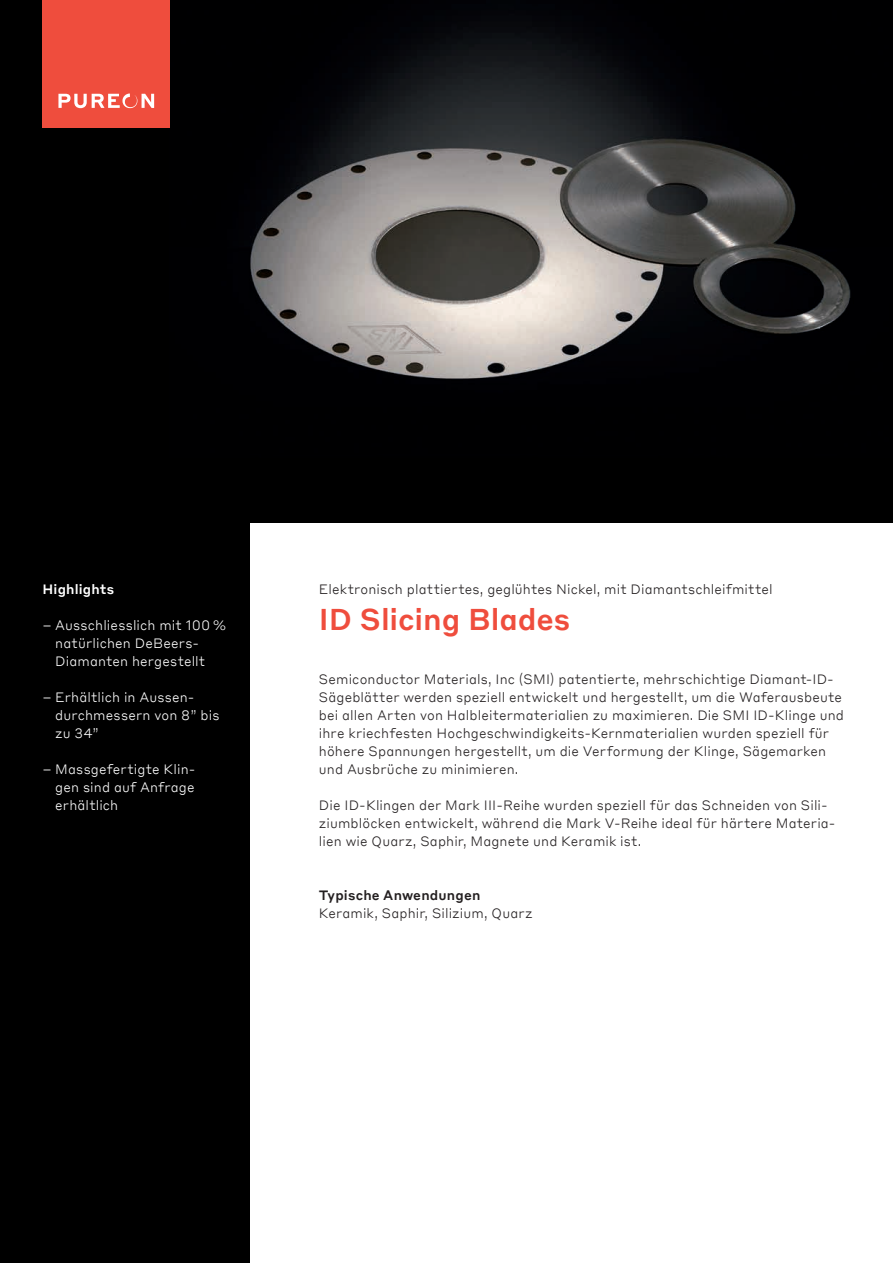
<style>
.page{position:relative;width:893px;height:1263px;background:#fff}
.page>*{position:absolute;margin:0;border:0;box-sizing:border-box;transform-origin:0 0}
.t1{font:500 30px "Styrene BTT";letter-spacing:-.005em;color:#ef4d3d}
.t2{font:300 13.5px/18px "Styrene BTT";letter-spacing:.01em;color:#231f20}
.t3{font:300 13.5px/18px "Styrene BTT";letter-spacing:.01em;color:#fff}
.t4{font:500 13.5px "Styrene BTT";letter-spacing:.015em;color:#231f20}
.t5{font:500 13.5px "Styrene BTT";letter-spacing:.01em;color:#fff}
</style>
<div class="page">
<div style="left:0;top:0;width:250px;height:1263px;background:#000"></div>
<div style="left:0;top:0;width:893px;height:522px;background:#000"></div>
<img style="left:250px;top:14px;width:601px;height:365px">
<div style="left:43px;top:0;width:127px;height:128px;background:#ef4d3d"></div>
<svg style="left:58px;top:94px;width:96px;height:14px"></svg>
<p class="t5" style="left:43px;top:578px;width:73px">Highlights</p>
<p class="t3" style="left:55px;top:615px;width:173px;text-indent:-13px">– Ausschliesslich mit 100 % natürlichen DeBeers-<br>Diamanten hergestellt</p>
<p class="t3" style="left:55px;top:687px;width:166px;text-indent:-13px">– Erhältlich in Aussen&shy;durchmessern von 8” bis zu 34”</p>
<p class="t3" style="left:55px;top:759px;width:142px;text-align:justify;text-indent:-13px">– Massgefertigte Klin&shy;gen sind auf Anfrage erhältlich</p>
<p class="t2" style="left:319px;top:579px;width:455px">Elektronisch plattiertes, geglühtes Nickel, mit Diamantschleifmittel</p>
<h1 class="t1" style="left:319px;top:594px;width:253px">ID Slicing Blades</h1>
<p class="t2" style="left:319px;top:669px;width:527px">Semiconductor Materials, Inc (SMI) patentierte, mehrschichtige Diamant-ID-Sägeblätter werden speziell entwickelt und hergestellt, um die Waferausbeute bei allen Arten von Halbleitermaterialien zu maximieren. Die SMI ID-Klinge und ihre kriechfesten Hochgeschwindigkeits-Kernmaterialien wurden speziell für höhere Spannungen hergestellt, um die Verformung der Klinge, Sägemarken und Ausbrüche zu minimieren.</p>
<p class="t2" style="left:319px;top:795px;width:518px">Die ID-Klingen der Mark III-Reihe wurden speziell für das Schneiden von Sili&shy;ziumblöcken entwickelt, während die Mark V-Reihe ideal für härtere Materia&shy;lien wie Quarz, Saphir, Magnete und Keramik ist.</p>
<p class="t4" style="left:319px;top:884px;width:163px">Typische Anwendungen</p>
<p class="t2" style="left:319px;top:903px;width:215px">Keramik, Saphir, Silizium, Quarz</p>
</div>
